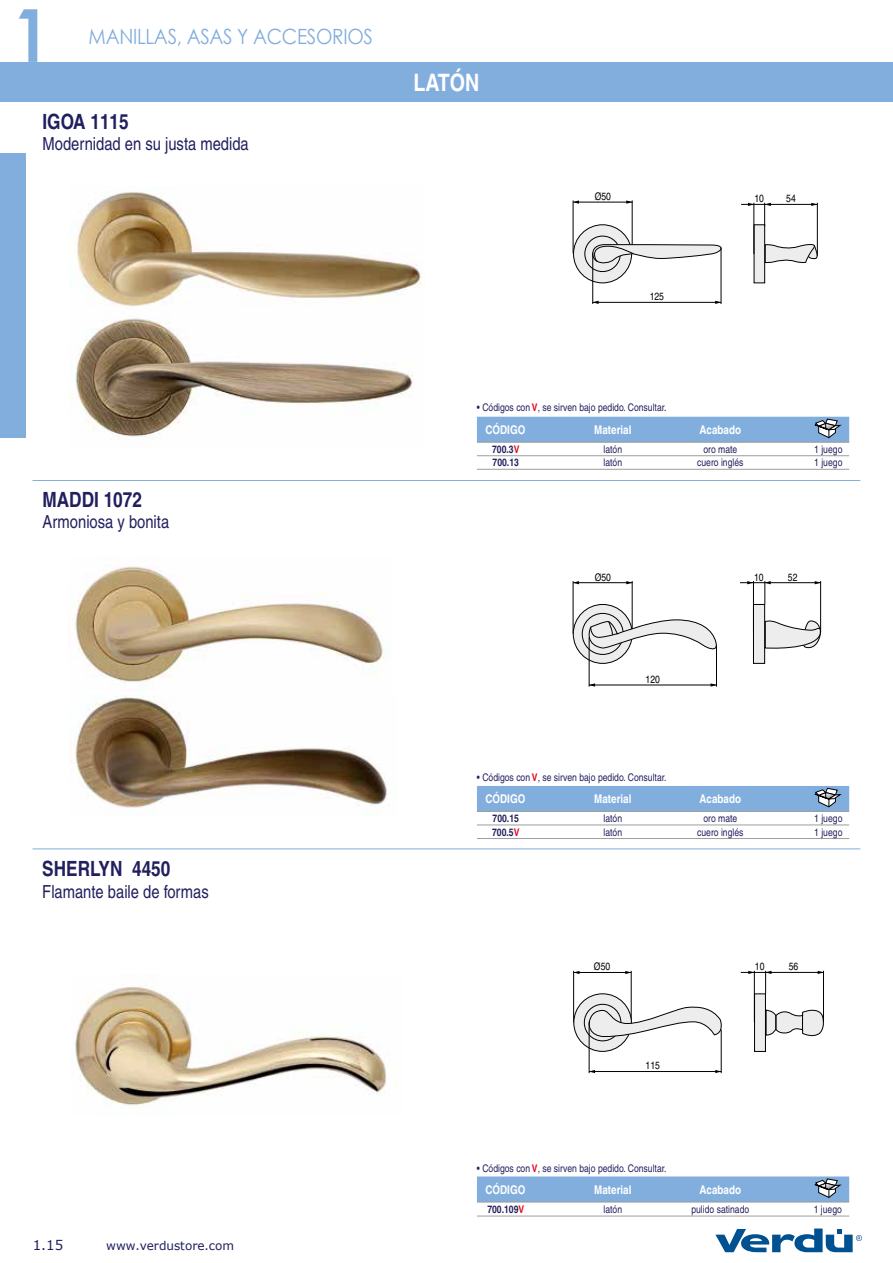
<style>
.page{position:relative;width:893px;height:1263px;background:#fff}
.page>*{position:absolute;margin:0;border:0;box-sizing:border-box;transform-origin:0 0}
.t1{font:700 73.2px "Century Gothic";color:#82aedd;scale:.9 1}
.t2{font:700 condensed 24px "Helvetica";color:#fff}
.t3{font:700 condensed 21px "Helvetica";color:#211f5e}
.t4{font:21px "Century Gothic";letter-spacing:-.015em;color:#82aedd;scale:.9 1}
.t5{font:condensed 18px "Helvetica";color:#211f5e}
.t6{font:13.5px "Verdana";color:#211f5e}
.t7{font:700 condensed 12px "Helvetica";color:#fff}
.t8{font:12px "Verdana";color:#211f5e}
.t9{font:condensed 10.5px/13.5px "Helvetica";color:#211f5e}
.t10{font:700 condensed 10.5px/13.5px "Helvetica";color:#211f5e}
.t11{font:condensed 10.5px "Helvetica";color:#000}
.s1{font-weight:700;color:#e3051f}
.s2{color:#000}
.s3{color:#e3051f}
</style>
<div class="page">
<div style="left:0;top:62px;width:893px;height:40px;background:#82aedd"></div>
<svg style="left:715px;top:1228px;width:147px;height:24px"></svg>
<div style="left:0;top:153px;width:26px;height:285px;background:#82aedd"></div>
<hr style="left:33px;top:480px;width:827px;height:1px;background:#82aedd">
<hr style="left:33px;top:848px;width:827px;height:1px;background:#82aedd">
<img style="left:71px;top:191px;width:352px;height:248px">
<img style="left:74px;top:566px;width:314px;height:116px">
<hr style="left:477px;top:442px;width:372px;height:1px;background:#9d9d9c">
<hr style="left:477px;top:455px;width:372px;height:1px;background:#9d9d9c">
<hr style="left:477px;top:469px;width:372px;height:1px;background:#9d9d9c">
<svg style="left:477px;top:417px;width:372px;height:25px;background:#82acd9"></svg>
<hr style="left:477px;top:824px;width:372px;height:1px;background:#9d9d9c">
<hr style="left:477px;top:838px;width:372px;height:1px;background:#9d9d9c">
<svg style="left:477px;top:786px;width:372px;height:26px;background:#83acd7"></svg>
<img style="left:75px;top:974px;width:312px;height:132px">
<hr style="left:477px;top:1216px;width:372px;height:1px;background:#9d9d9c">
<svg style="left:477px;top:1176px;width:372px;height:26px;background:#85add9"></svg>
<img style="left:70px;top:695px;width:317px;height:113px">
<hr style="left:632px;top:581px;width:1px;height:51px;background:#000">
<hr style="left:573px;top:582px;width:59px;height:1px;background:#000">
<hr style="left:573px;top:581px;width:1px;height:53px;background:#000">
<svg style="left:573px;top:581px;width:6px;height:3px"></svg>
<svg style="left:626px;top:581px;width:6px;height:3px"></svg>
<svg style="left:573px;top:604px;width:59px;height:59px"></svg>
<div style="left:573px;top:604px;width:60px;height:60px;border:1px solid #000;border-radius:50%"></div>
<svg style="left:582px;top:613px;width:41px;height:41px"></svg>
<div style="left:582px;top:613px;width:42px;height:42px;border:1px solid #000;border-radius:50%"></div>
<svg style="left:584px;top:619px;width:133px;height:36px"></svg>
<div style="left:753px;top:604px;width:12px;height:59px;background:#ededed"></div>
<div style="left:753px;top:604px;width:12px;height:60px;border:1px solid #000"></div>
<svg style="left:764px;top:618px;width:57px;height:33px"></svg>
<hr style="left:740px;top:582px;width:81px;height:1px;background:#000">
<svg style="left:747px;top:581px;width:6px;height:3px"></svg>
<hr style="left:716px;top:645px;width:1px;height:42px;background:#000">
<hr style="left:589px;top:637px;width:1px;height:50px;background:#000">
<hr style="left:753px;top:581px;width:1px;height:51px;background:#000">
<svg style="left:765px;top:581px;width:6px;height:23px"></svg>
<hr style="left:820px;top:581px;width:1px;height:51px;background:#000">
<hr style="left:589px;top:685px;width:128px;height:1px;background:#000">
<hr style="left:631px;top:971px;width:1px;height:52px;background:#000">
<hr style="left:574px;top:972px;width:57px;height:1px;background:#000">
<hr style="left:573px;top:971px;width:1px;height:52px;background:#000">
<svg style="left:573px;top:971px;width:6px;height:3px"></svg>
<div style="left:574px;top:994px;width:57px;height:57px;background:#ededed;border-radius:50%"></div>
<div style="left:573px;top:993px;width:59px;height:59px;border:1px solid #000;border-radius:50%"></div>
<svg style="left:584px;top:1004px;width:37px;height:37px"></svg>
<div style="left:584px;top:1004px;width:37px;height:37px;border:1px solid #000;border-radius:50%"></div>
<svg style="left:588px;top:1005px;width:134px;height:32px"></svg>
<div style="left:754px;top:994px;width:11px;height:57px;background:#ededed"></div>
<div style="left:754px;top:993px;width:12px;height:59px;border:1px solid #000"></div>
<svg style="left:765px;top:1009px;width:59px;height:28px"></svg>
<hr style="left:741px;top:972px;width:82px;height:1px;background:#000">
<hr style="left:721px;top:1029px;width:1px;height:44px;background:#000">
<hr style="left:589px;top:1021px;width:1px;height:52px;background:#000">
<hr style="left:754px;top:971px;width:1px;height:51px;background:#000">
<svg style="left:765px;top:971px;width:6px;height:23px"></svg>
<hr style="left:823px;top:971px;width:1px;height:51px;background:#000">
<hr style="left:589px;top:1071px;width:132px;height:1px;background:#000">
<hr style="left:632px;top:200px;width:1px;height:52px;background:#000">
<hr style="left:573px;top:202px;width:59px;height:1px;background:#000">
<hr style="left:573px;top:200px;width:1px;height:53px;background:#000">
<svg style="left:573px;top:200px;width:6px;height:4px"></svg>
<svg style="left:626px;top:200px;width:6px;height:4px"></svg>
<div style="left:573px;top:225px;width:59px;height:58px;background:#ededed;border-radius:50%"></div>
<div style="left:573px;top:224px;width:59px;height:59px;border:1px solid #000;border-radius:50%"></div>
<div style="left:584px;top:236px;width:37px;height:36px;border:1px solid #000;border-radius:50%"></div>
<svg style="left:592px;top:244px;width:130px;height:20px"></svg>
<hr style="left:741px;top:204px;width:76px;height:1px;background:#000">
<hr style="left:721px;top:248px;width:1px;height:56px;background:#000">
<hr style="left:592px;top:253px;width:1px;height:51px;background:#000">
<svg style="left:748px;top:203px;width:70px;height:81px"></svg>
<hr style="left:817px;top:203px;width:1px;height:53px;background:#000">
<hr style="left:593px;top:302px;width:128px;height:1px;background:#000">
<h1 class="t1" style="left:13px;top:-11px;width:42px">1</h1>
<h3 class="t4" style="left:89px;top:24px;width:317px">MANILLAS, ASAS Y ACCESORIOS</h3>
<h3 class="t3" style="left:43px;top:108px;width:88px">IGOA 1115</h3>
<h3 class="t5" style="left:43px;top:133px;width:208px">Modernidad en su justa medida</h3>
<h3 class="t3" style="left:43px;top:486px;width:101px">MADDI 1072</h3>
<h3 class="t5" style="left:43px;top:512px;width:128px">Armoniosa y bonita</h3>
<h3 class="t3" style="left:42px;top:856px;width:130px">SHERLYN 4450</h3>
<h3 class="t5" style="left:42px;top:881px;width:168px">Flamante baile de formas</h3>
<p class="t6" style="left:33px;top:1236px;width:32px">1.15</p>
<p class="t8" style="left:106px;top:1237px;width:129px">www.verdustore.com</p>
<h2 class="t2" style="left:413px;top:68px;width:68px">LATÓN</h2>
<p class="t11" style="left:595px;top:190px;width:18px">Ø50</p>
<p class="t11" style="left:754px;top:192px;width:11px">10</p>
<p class="t11" style="left:786px;top:192px;width:11px">54</p>
<p class="t11" style="left:650px;top:290px;width:16px">125</p>
<p class="t9" style="left:477px;top:401px;width:191px">• Códigos con <span class="s1">V</span>, se sirven bajo pedido. Consultar<span class="s2">.</span></p>
<p class="t7" style="left:485px;top:422px;width:41px">CÓDIGO</p>
<p class="t10" style="left:492px;top:442px;width:29px">700.3<span class="s3">V<br></span>700.13</p>
<p class="t7" style="left:594px;top:422px;width:39px">Material</p>
<p class="t9" style="left:603px;top:442px;width:20px">latón latón</p>
<p class="t7" style="left:699px;top:422px;width:43px">Acabado</p>
<p class="t9" style="left:697px;top:442px;width:48px;text-align:center">oro mate cuero inglés</p>
<p class="t9" style="left:814px;top:442px;width:30px">1 juego<br>1 juego</p>
<p class="t11" style="left:595px;top:571px;width:18px">Ø50</p>
<p class="t11" style="left:754px;top:571px;width:11px">10</p>
<p class="t11" style="left:788px;top:571px;width:11px">52</p>
<p class="t11" style="left:646px;top:673px;width:16px">120</p>
<p class="t9" style="left:477px;top:770px;width:191px">• Códigos con <span class="s1">V</span>, se sirven bajo pedido. Consultar.</p>
<p class="t7" style="left:485px;top:791px;width:41px">CÓDIGO</p>
<p class="t10" style="left:492px;top:811px;width:29px">700.15<br>700.5<span class="s3">V</span></p>
<p class="t7" style="left:594px;top:791px;width:39px">Material</p>
<p class="t9" style="left:603px;top:811px;width:20px">latón latón</p>
<p class="t7" style="left:699px;top:791px;width:43px">Acabado</p>
<p class="t9" style="left:697px;top:811px;width:48px;text-align:center">oro mate cuero inglés</p>
<p class="t9" style="left:814px;top:811px;width:30px">1 juego<br>1 juego</p>
<p class="t11" style="left:594px;top:960px;width:18px">Ø50</p>
<p class="t11" style="left:755px;top:960px;width:11px">10</p>
<p class="t11" style="left:789px;top:960px;width:11px">56</p>
<p class="t11" style="left:646px;top:1059px;width:16px">115</p>
<p class="t9" style="left:477px;top:1161px;width:191px">• Códigos con <span class="s1">V</span>, se sirven bajo pedido. Consultar.</p>
<p class="t7" style="left:485px;top:1182px;width:41px">CÓDIGO</p>
<p class="t10" style="left:487px;top:1202px;width:38px">700.109<span class="s3">V</span></p>
<p class="t7" style="left:594px;top:1182px;width:39px">Material</p>
<p class="t9" style="left:603px;top:1202px;width:20px">latón</p>
<p class="t7" style="left:699px;top:1182px;width:43px">Acabado</p>
<p class="t9" style="left:691px;top:1202px;width:59px">pulido satinado</p>
<p class="t9" style="left:814px;top:1202px;width:30px">1 juego</p>
</div>
